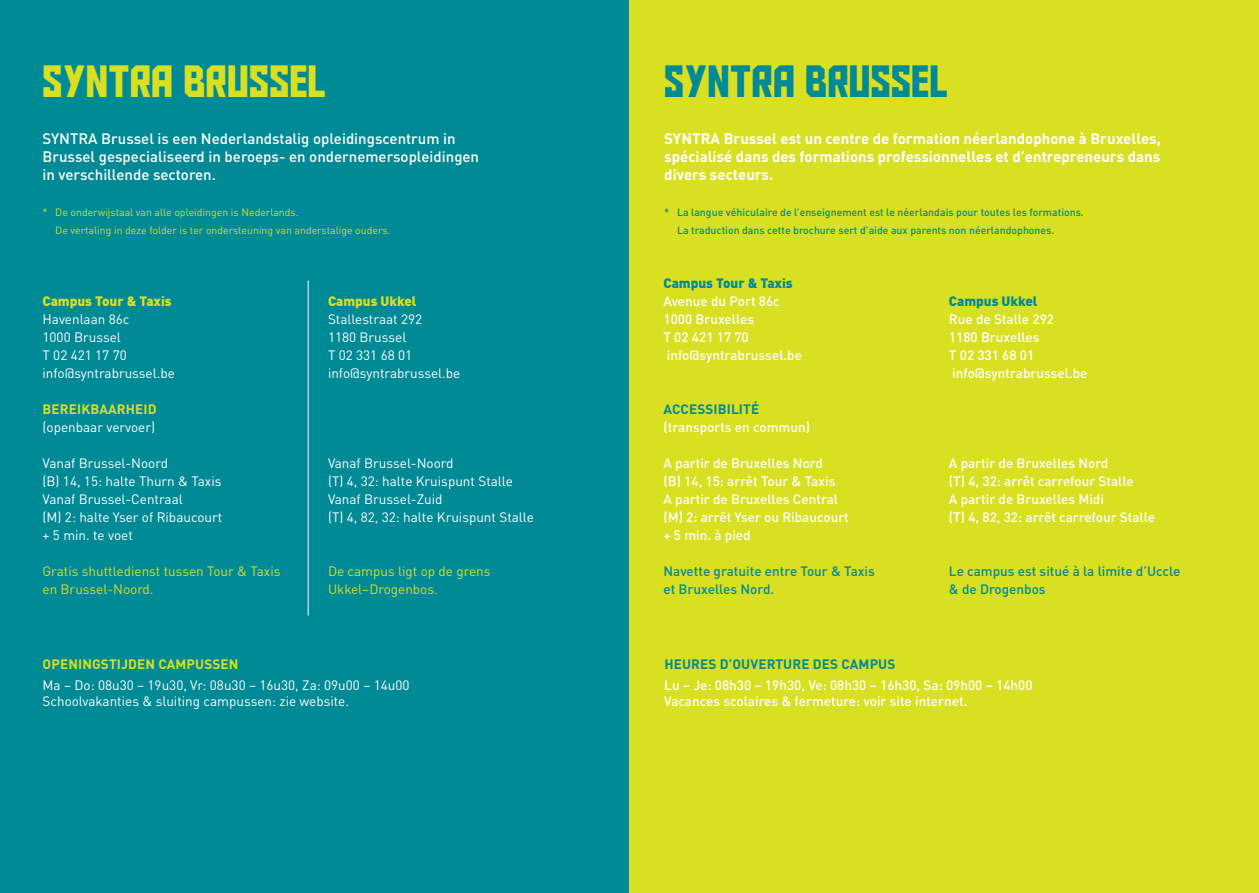
<style>
.page{position:relative;width:1259px;height:893px;background:#fff}
.page>*{position:absolute;margin:0;border:0;box-sizing:border-box;transform-origin:0 0}
.t1{font:45px "Aldothe Apache";color:#d9e021}
.t2{font:45px "Aldothe Apache";color:#008a96}
.t3{font:700 15px/18px "DIN Pro";color:#fff;text-align:justify}
.t4{font:500 15px/18px "DIN Pro";color:#fff}
.t5{font:500 13.5px/18px "DIN Pro";color:#fff}
.t6{font:13.5px/18px "DIN Pro";color:#fff}
.t7{font:500 13.5px/18px "DIN Pro";color:#008a96}
.t8{font:13.5px/18px "DIN Pro";color:#d9e021}
.t9{font:700 13.5px "DIN Pro";letter-spacing:.01em;color:#008a96}
.t10{font:700 13.5px "DIN Pro";letter-spacing:.01em;color:#d9e021}
.t11{font:900 13.5px "DIN Pro";color:#d9e021}
.t12{font:900 13.5px "DIN Pro";color:#008a96}
.t13{font:500 10.5px/18px "DIN Pro";color:#008a96}
.t14{font:10.5px/18px "DIN Pro";color:#d9e021}
</style>
<div class="page">
<div style="left:0;top:0;width:629px;height:893px;background:#008a96"></div>
<div style="left:629px;top:0;width:630px;height:893px;background:#d9e021"></div>
<hr style="left:308px;top:281px;width:1px;height:334px;background:#fff">
<h1 class="t1" style="left:43px;top:56px;width:286px">SYNTRA BRUSSEL</h1>
<p class="t4" style="left:43px;top:128px;width:438px">SYNTRA Brussel is een Nederlandstalig opleidingscentrum in<br>Brussel gespecialiseerd in beroeps- en ondernemersopleidingen in verschillende sectoren.</p>
<p class="t14" style="left:55px;top:202px;width:337px;text-indent:-13px">* De onderwijstaal van alle opleidingen is Nederlands.<br>De vertaling in deze folder is ter ondersteuning van anderstalige ouders.</p>
<p class="t11" style="left:43px;top:290px;width:131px">Campus Tour &amp; Taxis</p>
<p class="t6" style="left:43px;top:309px;width:134px">Havenlaan 86c<br>1000 Brussel<br>T 02 421 17 70 info@syntrabrussel.be</p>
<p class="t10" style="left:43px;top:398px;width:18px">Bere</p>
<p class="t10" style="left:77px;top:398px;width:23px">ikbaarhe</p>
<p class="t10" style="left:144px;top:398px;width:13px">id</p>
<p class="t6" style="left:43px;top:417px;width:114px">(openbaar vervoer)</p>
<p class="t6" style="left:43px;top:453px;width:181px">Vanaf Brussel-Noord<br>(B) 14, 15: halte Thurn &amp; Taxis<br>Vanaf Brussel-Centraal<br>(M) 2: halte Yser of Ribaucourt + 5 min. te voet</p>
<p class="t8" style="left:43px;top:561px;width:239px">Gratis shuttledienst tussen Tour &amp; Taxis en Brussel-Noord.</p>
<p class="t11" style="left:328px;top:289px;width:90px">Campus Ukkel</p>
<p class="t6" style="left:328px;top:309px;width:134px">Stallestraat 292<br>1180 Brussel<br>T 02 331 68 01 info@syntrabrussel.be</p>
<p class="t6" style="left:328px;top:453px;width:207px">Vanaf Brussel-Noord<br>(T) 4, 32: halte Kruispunt Stalle<br>Vanaf Brussel-Zuid<br>(T) 4, 82, 32: halte Kruispunt Stalle</p>
<p class="t8" style="left:328px;top:561px;width:164px">De campus ligt op de grens<br>Ukkel–Drogenbos.</p>
<p class="t10" style="left:43px;top:653px;width:18px">Open</p>
<p class="t10" style="left:78px;top:653px;width:60px">ingstijden</p>
<p class="t10" style="left:158px;top:653px;width:56px">campussen</p>
<p class="t6" style="left:43px;top:675px;width:368px;line-height:16.2px">Ma – Do: 08u30 – 19u30, Vr: 08u30 – 16u30, Za: 09u00 – 14u00<br>Schoolvakanties &amp; sluiting campussen: zie website.</p>
<h1 class="t2" style="left:664px;top:57px;width:286px">SYNTRA BRUSSEL</h1>
<p class="t3" style="left:664px;top:128px;width:498px">SYNTRA Brussel est un centre de formation néerlandophone à Bruxelles, spécialisé dans des formations professionnelles et d’entrepreneurs dans divers secteurs.</p>
<p class="t13" style="left:677px;top:202px;width:408px;text-indent:-13px">* La langue véhiculaire de l’enseignement est le néerlandais pour toutes les formations.<br>La traduction dans cette brochure sert d’aide aux parents non néerlandophones.</p>
<p class="t12" style="left:663px;top:271px;width:131px">Campus Tour &amp; Taxis</p>
<p class="t5" style="left:663px;top:291px;width:140px">Avenue du Port 86c<br>1000 Bruxelles<br>T 02 421 17 70 info@syntrabrussel.be</p>
<p class="t9" style="left:663px;top:398px;width:97px">ACCESSI BI LITÉ</p>
<p class="t5" style="left:663px;top:417px;width:148px">(transports en commun)</p>
<p class="t5" style="left:663px;top:453px;width:187px">A partir de Bruxelles Nord<br>(B) 14, 15: arrêt Tour &amp; Taxis<br>A partir de Bruxelles Central (M) 2: arrêt Yser ou Ribaucourt + 5 min. à pied</p>
<p class="t7" style="left:663px;top:561px;width:213px">Navette gratuite entre Tour &amp; Taxis et Bruxelles Nord.</p>
<p class="t12" style="left:949px;top:290px;width:90px">Campus Ukkel</p>
<p class="t5" style="left:949px;top:309px;width:140px">Rue de Stalle 292<br>1180 Bruxelles<br>T 02 331 68 01 info@syntrabrussel.be</p>
<p class="t5" style="left:949px;top:453px;width:208px">A partir de Bruxelles Nord<br>(T) 4, 32: arrêt carrefour Stalle<br>A partir de Bruxelles Midi<br>(T) 4, 82, 32: arrêt carrefour Stalle</p>
<p class="t7" style="left:949px;top:561px;width:233px">Le campus est situé à la limite d’Uccle &amp; de Drogenbos</p>
<p class="t9" style="left:664px;top:653px;width:233px">HEURES D’OUVERTURE DES CAM PUS</p>
<p class="t5" style="left:664px;top:675px;width:370px;line-height:16.2px">Lu – Je: 08h30 – 19h30, Ve: 08h30 – 16h30, Sa: 09h00 – 14h00<br>Vacances scolaires &amp; fermeture: voir site internet.</p>
</div>
